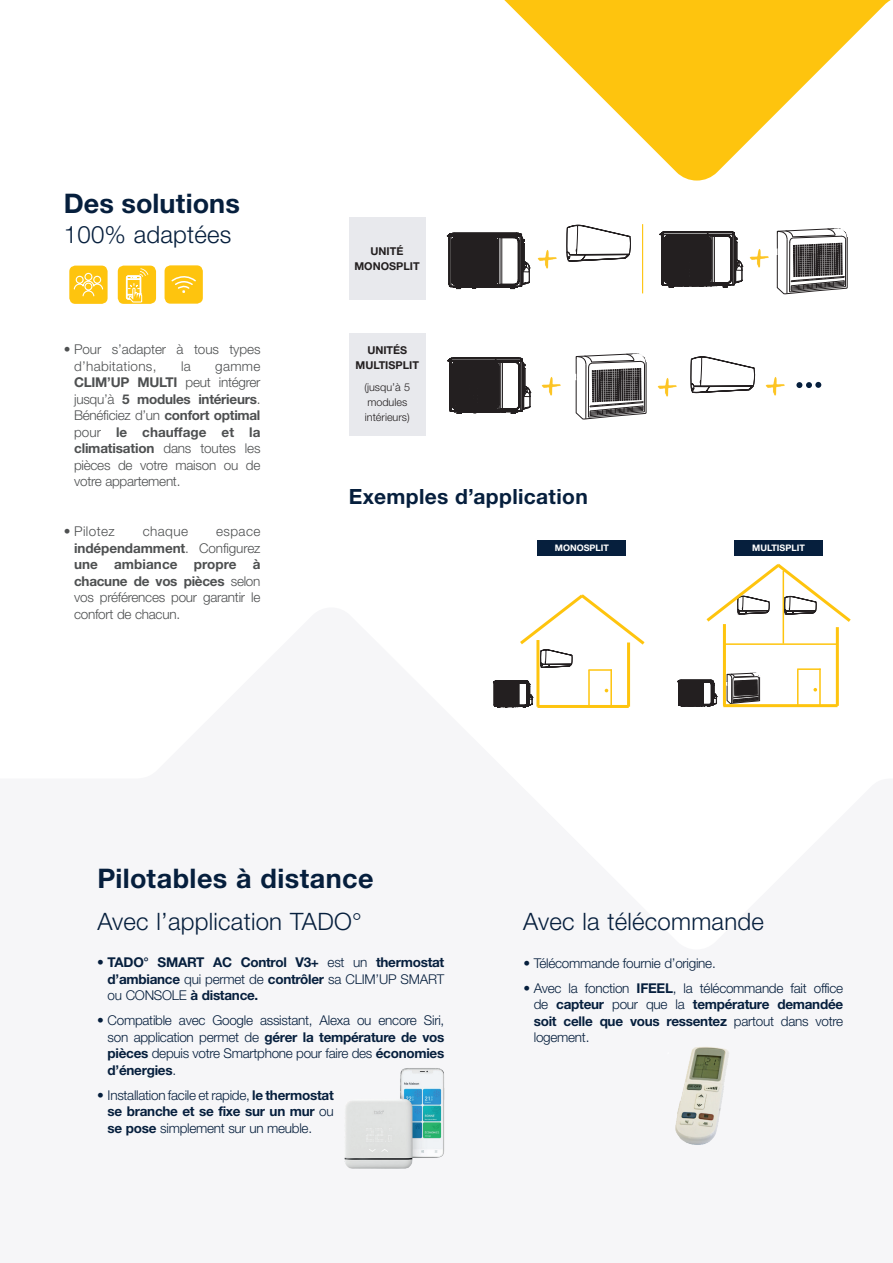
<style>
.page{position:relative;width:893px;height:1263px;background:#fff}
.page>*{position:absolute;margin:0;border:0;box-sizing:border-box;transform-origin:0 0}
.t1{font:700 27px "Helvetica Neue LT Std";letter-spacing:.01em;color:#061f3d}
.t2{font:300 24px "Helvetica Neue LT Std";letter-spacing:.01em;color:#061f3d}
.t3{font:700 21px "Helvetica Neue LT Std";letter-spacing:.015em;color:#061f3d}
.t4{font:300 13.5px/16.5px "Helvetica Neue LT Std";letter-spacing:-.02em;color:#061f3d;text-align:justify}
.t5{font:300 13.5px/16.5px "Helvetica Neue LT Std";letter-spacing:-.02em;color:#4e5051;text-align:justify}
.t6{font:700 13.5px/16.5px "Helvetica Neue LT Std";letter-spacing:-.02em;color:#061f3d;text-align:justify}
.t7{font:300 13.5px "Helvetica Neue LT Std";letter-spacing:.03em;color:#4e5051}
.t8{font:700 10.8px/15px "Helvetica Neue LT Std";color:#231f20;text-align:center}
.t9{font:300 10.8px/15px "Helvetica Neue LT Std";color:#231f20}
.t10{font:700 9px "Helvetica Neue LT Std";color:#fff}
.s1{font-weight:700}
.s2{font-weight:300}
</style>
<div class="page">
<svg style="left:504px;top:0;width:387px;height:181px;fill:#fec40e"></svg>
<img style="left:344px;top:1067px;width:101px;height:102px">
<div style="left:118px;top:266px;width:38px;height:38px;background:#fec40e;border-radius:6px"></div>
<svg style="left:126px;top:268px;width:22px;height:36px"></svg>
<div style="left:165px;top:265px;width:38px;height:39px;background:#fec40e;border-radius:6px"></div>
<svg style="left:171px;top:276px;width:25px;height:17px"></svg>
<div style="left:69px;top:266px;width:39px;height:38px;background:#fec40e;border-radius:6px"></div>
<svg style="left:73px;top:272px;width:31px;height:25px"></svg>
<div style="left:349px;top:218px;width:76px;height:82px;background:#e8e9ed"></div>
<hr style="left:642px;top:224px;width:1px;height:69px;background:#fec40e">
<div style="left:349px;top:333px;width:77px;height:102px;background:#e8e9ed"></div>
<svg style="left:691px;top:356px;width:64px;height:38px"></svg>
<svg style="left:447px;top:232px;width:83px;height:57px"></svg>
<svg style="left:566px;top:224px;width:65px;height:38px"></svg>
<svg style="left:776px;top:228px;width:72px;height:66px"></svg>
<svg style="left:659px;top:231px;width:84px;height:57px"></svg>
<svg style="left:447px;top:357px;width:84px;height:57px"></svg>
<svg style="left:575px;top:353px;width:72px;height:66px"></svg>
<img style="left:541px;top:377px;width:20px;height:19px">
<img style="left:765px;top:377px;width:20px;height:19px">
<img style="left:657px;top:378px;width:20px;height:19px">
<img style="left:537px;top:250px;width:20px;height:19px">
<img style="left:749px;top:249px;width:20px;height:19px">
<svg style="left:796px;top:382px;width:25px;height:6px"></svg>
<hr style="left:724px;top:643px;width:112px;height:2px;background:#fec40e">
<hr style="left:797px;top:669px;width:1px;height:38px;background:#fec40e">
<hr style="left:819px;top:669px;width:2px;height:37px;background:#fec40e">
<hr style="left:797px;top:668px;width:24px;height:2px;background:#fec40e">
<svg style="left:813px;top:688px;width:4px;height:3px"></svg>
<svg style="left:677px;top:679px;width:40px;height:28px"></svg>
<svg style="left:726px;top:672px;width:35px;height:31px"></svg>
<hr style="left:723px;top:624px;width:3px;height:82px;background:#fec40e">
<hr style="left:723px;top:704px;width:114px;height:3px;background:#fec40e">
<hr style="left:836px;top:627px;width:3px;height:79px;background:#fec40e">
<svg style="left:706px;top:563px;width:145px;height:80px"></svg>
<svg style="left:493px;top:594px;width:152px;height:114px"></svg>
<div style="left:735px;top:540px;width:88px;height:15px;background:#061f3d"></div>
<div style="left:538px;top:540px;width:88px;height:15px;background:#061f3d"></div>
<img style="left:675px;top:1046px;width:55px;height:100px">
<h1 class="t1" style="left:64px;top:186px;width:178px">Des solutions</h1>
<h2 class="t2" style="left:64px;top:219px;width:169px">100% adaptées</h2>
<p class="t5" style="left:74px;top:341px;width:188px;text-indent:-10px">• Pour s’adapter à tous types d’habitations,</p>
<p class="t5" style="left:181px;top:358px;width:11px">la</p>
<p class="t5" style="left:74px;top:358px;width:188px;text-indent:141px">gamme <span class="s1">CLIM’UP MULTI</span> peut intégrer jusqu’à <span class="s1">5 modules intérieurs</span>.<br>Bénéficiez d’un <span class="s1">confort optimal </span>pour <span class="s1">le chauffage et la climatisation</span> dans toutes les pièces de votre maison ou de votre appartement.</p>
<p class="t7" style="left:64px;top:523px;width:52px">• Pilotez</p>
<p class="t5" style="left:143px;top:523px;width:47px">chaque</p>
<p class="t5" style="left:74px;top:523px;width:188px;text-indent:142px">espace <span class="s1">indépendamment</span>. Configurez <span class="s1">une ambiance propre à chacune de vos pièces</span> selon vos préférences pour garantir le confort de chacun.</p>
<p class="t8" style="left:354px;top:243px;width:67px">UNITÉ<br>MONOSPLIT</p>
<p class="t8" style="left:356px;top:343px;width:65px">UNITÉS<br>MULTISPLIT</p>
<p class="t9" style="left:364px;top:380px;width:47px">(jusqu’à 5 modules intérieurs)</p>
<h3 class="t3" style="left:349px;top:483px;width:241px">Exemples d’application</h3>
<p class="t10" style="left:555px;top:542px;width:56px">MONOSPLIT</p>
<p class="t10" style="left:752px;top:542px;width:54px">MULTISPLIT</p>
<h1 class="t1" style="left:97px;top:862px;width:278px">Pilotables à distance</h1>
<h2 class="t2" style="left:97px;top:907px;width:266px">Avec l’application TADO°</h2>
<p class="t6" style="left:108px;top:954px;width:338px;text-indent:-10px"><span class="s2">•</span> TADO° SMART AC Control V3+ <span class="s2">est un</span> thermostat d’ambiance <span class="s2">qui permet de</span> contrôler <span class="s2">sa CLIM’UP SMART ou CONSOLE</span> à distance.</p>
<p class="t4" style="left:108px;top:1012px;width:338px;text-indent:-10px">• Compatible avec Google assistant, Alexa ou encore Siri, son application permet de <span class="s1">gérer la température de vos pièces</span> depuis votre Smartphone pour faire des <span class="s1">économies d’énergies</span>.</p>
<p class="t4" style="left:108px;top:1086px;width:228px;text-indent:-10px">• Installation facile et rapide, <span class="s1">le thermostat se branche et se fixe sur un mur</span> ou <span class="s1">se pose</span> simplement sur un meuble.</p>
<h2 class="t2" style="left:523px;top:907px;width:242px">Avec la télécommande</h2>
<p class="t4" style="left:523px;top:954px;width:194px">• Télécommande fournie d’origine.</p>
<p class="t4" style="left:534px;top:979px;width:311px;text-indent:-10px">• Avec la fonction <span class="s1">IFEEL</span>, la télécommande fait office de <span class="s1">capteur</span> pour que la <span class="s1">température demandée soit celle que vous ressentez</span> partout dans votre logement.</p>
</div>
